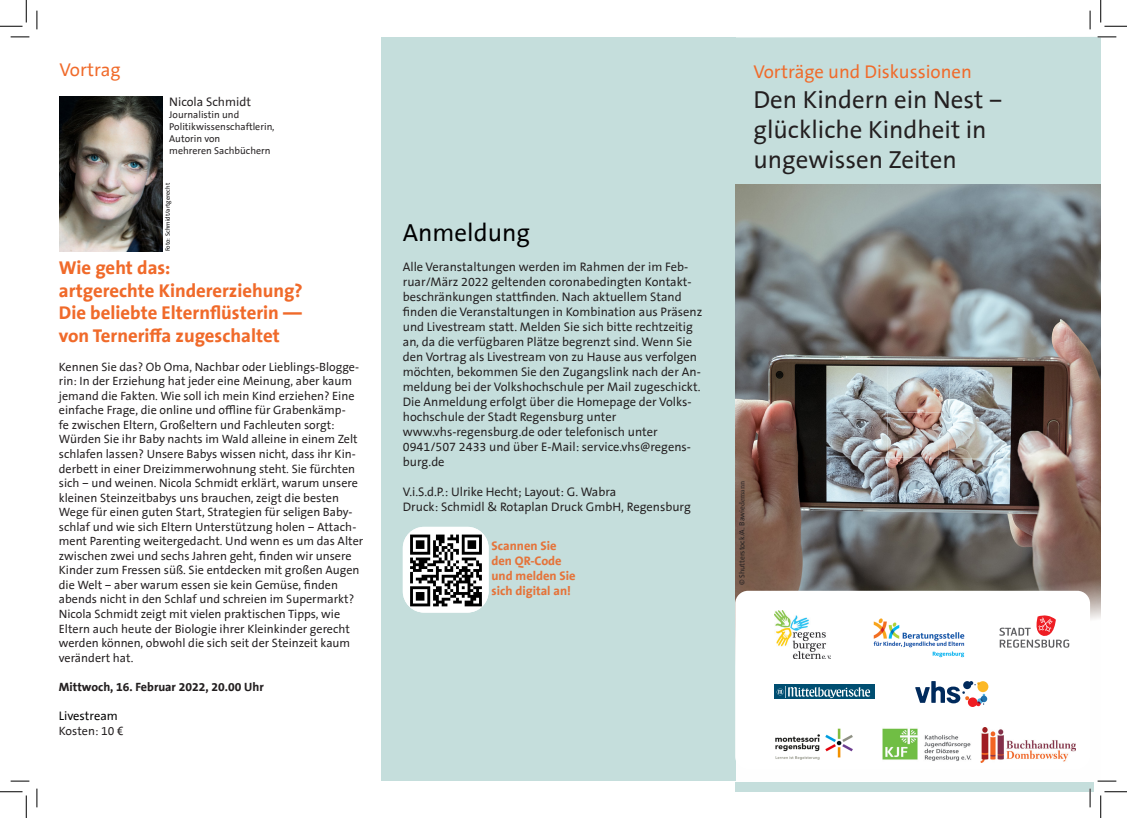
<style>
.page{position:relative;width:1127px;height:818px;background:#fff}
.page>*{position:absolute;margin:0;border:0;box-sizing:border-box;transform-origin:0 0}
.t1{font:25px/30px "The Sans Office LF";color:#231f20}
.t2{font:25px "The Sans Office LF";color:#000001}
.t3{font:700 18.75px/22.5px "The Sans Office LF";color:#f06a2a}
.t4{font:18.75px "The Sans Office LF";color:#f06a2a}
.t5{font:12.5px/15px "The Sans Office LF";color:#231f20}
.t6{font:700 12.5px/15px "The Sans Office LF";color:#e57339}
.t7{font:12.5px "The Sans Office LF";color:#000001}
.t8{font:12.12px/14.5px "The Sans Office LF";color:#231f20}
.t9{font:700 12.12px "The Sans Office LF";color:#231f20}
.t10{font:10px/12px "The Sans Office LF";color:#231f20}
.t11{font:7.5px "The Sans Office LF";color:#231f20}
.t12{font:6.25px "The Sans Office LF";color:#000001}
.s1{font-family:"Minion Pro"}
</style>
<div class="page">
<div style="left:381px;top:38px;width:354px;height:743px;background:#c5dedc"></div>
<div style="left:381px;top:37px;width:343px;height:25px;background:#c5dedc"></div>
<img style="left:59px;top:96px;width:104px;height:155px">
<svg style="left:735px;top:37px;width:365px;height:744px;background:#c9e0de"></svg>
<img style="left:735px;top:185px;width:365px;height:535px">
<div style="left:735px;top:782px;width:358px;height:10px;background:#c5dedc"></div>
<div style="left:735px;top:591px;width:354px;height:178px;background:#fff;border-radius:13px"></div>
<img style="left:980px;top:728px;width:95px;height:34px">
<img style="left:775px;top:728px;width:78px;height:32px">
<img style="left:873px;top:618px;width:92px;height:40px">
<img style="left:882px;top:728px;width:90px;height:33px">
<svg style="left:999px;top:615px;width:69px;height:33px"></svg>
<div style="left:774px;top:684px;width:100px;height:15px;background:#004e71"></div>
<svg style="left:776px;top:686px;width:93px;height:12px"></svg>
<img style="left:774px;top:610px;width:56px;height:48px">
<img style="left:403px;top:527px;width:85px;height:85px">
<svg style="left:915px;top:681px;width:73px;height:26px"></svg>
<svg style="left:11px;top:36px;width:18px;height:2px"></svg>
<svg style="left:1097px;top:36px;width:18px;height:2px"></svg>
<svg style="left:11px;top:780px;width:18px;height:2px"></svg>
<svg style="left:1097px;top:780px;width:18px;height:2px"></svg>
<svg style="left:36px;top:11px;width:2px;height:18px"></svg>
<svg style="left:36px;top:788px;width:2px;height:19px"></svg>
<svg style="left:1089px;top:11px;width:1px;height:18px"></svg>
<svg style="left:1089px;top:788px;width:1px;height:19px"></svg>
<svg style="left:0;top:0;width:27px;height:27px"></svg>
<svg style="left:0;top:791px;width:27px;height:27px"></svg>
<svg style="left:1100px;top:0;width:26px;height:27px"></svg>
<svg style="left:1100px;top:791px;width:26px;height:27px"></svg>
<p class="t4" style="left:59px;top:57px;width:63px">Vortrag</p>
<p class="t5" style="left:169px;top:94px;width:83px">Nicola Schmidt</p>
<p class="t10" style="left:169px;top:108px;width:71px">Journalistin und</p>
<p class="t10" style="left:169px;top:120px;width:107px">Politikwissenschaftlerin,</p>
<p class="t10" style="left:169px;top:132px;width:103px">Autorin von<br>mehreren Sachbüchern</p>
<p class="t12" style="left:164px;top:251px;width:70px;rotate:-90deg">Foto: Schmidt/artgerecht</p>
<p class="t3" style="left:59px;top:257px;width:245px">Wie geht das:<br>artgerechte Kindererziehung?<br>Die beliebte Elternflüsterin — von Terneriffa zugeschaltet</p>
<p class="t8" style="left:59px;top:359px;width:306px">Kennen Sie das? Ob Oma, Nachbar oder Lieblings-Blogge&shy;rin: In der Erziehung hat jeder eine Meinung, aber kaum jemand die Fakten. Wie soll ich mein Kind erziehen? Eine einfache Frage, die online und offline für Grabenkämp-<br>fe zwischen Eltern, Großeltern und Fachleuten sorgt:<br>Würden Sie ihr Baby nachts im Wald alleine in einem Zelt schlafen lassen? Unsere Babys wissen nicht, dass ihr Kin&shy;derbett in einer Dreizimmerwohnung steht. Sie fürchten sich – und weinen. Nicola Schmidt erklärt, warum unsere kleinen Steinzeitbabys uns brauchen, zeigt die besten Wege für einen guten Start, Strategien für seligen Baby&shy;schlaf und wie sich Eltern Unterstützung holen – Attach&shy;ment Parenting weitergedacht. Und wenn es um das Alter zwischen zwei und sechs Jahren geht, finden wir unsere Kinder zum Fressen süß. Sie entdecken mit großen Augen die Welt – aber warum essen sie kein Gemüse, finden abends nicht in den Schlaf und schreien im Supermarkt?<br>Nicola Schmidt zeigt mit vielen praktischen Tipps, wie Eltern auch heute der Biologie ihrer Kleinkinder gerecht werden können, obwohl die sich seit der Steinzeit kaum verändert hat.</p>
<p class="t9" style="left:59px;top:679px;width:206px">Mittwoch, 16. Februar 2022, 20.00 Uhr</p>
<p class="t7" style="left:59px;top:708px;width:60px">Livestream</p>
<p class="t8" style="left:59px;top:724px;width:66px">Kosten: 10 €</p>
<p class="t2" style="left:403px;top:217px;width:129px">Anmeldung</p>
<p class="t5" style="left:403px;top:259px;width:301px">Alle Veranstaltungen werden im Rahmen der im Feb&shy;ruar/März 2022 geltenden coronabedingten Kontakt&shy;beschränkungen stattfinden. Nach aktuellem Stand finden die Veranstaltungen in Kombination aus Präsenz und Livestream statt. Melden Sie sich bitte rechtzeitig an, da die verfügbaren Plätze begrenzt sind. Wenn Sie den Vortrag als Livestream von zu Hause aus verfolgen möchten, bekommen Sie den Zugangslink nach der An&shy;meldung bei der Volkshochschule per Mail zugeschickt.<br>Die Anmeldung erfolgt über die Homepage der Volks&shy;hochschule der Stadt Regensburg unter www.vhs-regensburg.de oder telefonisch unter 0941/507 2433 und über E-Mail: service.vhs@regens&shy;burg.de</p>
<p class="t5" style="left:403px;top:484px;width:215px">V.i.S.d.P.: Ulrike Hecht; Layout: G. Wabra</p>
<p class="t5" style="left:403px;top:499px;width:289px">Druck: Schmidl &amp; Rotaplan Druck GmbH, Regensburg</p>
<p class="t6" style="left:491px;top:538px;width:86px">Scannen Sie den QR-Code und melden Sie sich digital an!</p>
<p class="t4" style="left:753px;top:60px;width:220px">Vorträge und Diskussionen</p>
<p class="t1" style="left:753px;top:85px;width:251px">Den Kindern ein Nest – glückliche Kindheit in ungewissen Zeiten</p>
<p class="t11" style="left:737px;top:585px;width:106px;rotate:-90deg">© Shutterstock/A. Bawie<span class="s1">demann</span></p>
</div>
